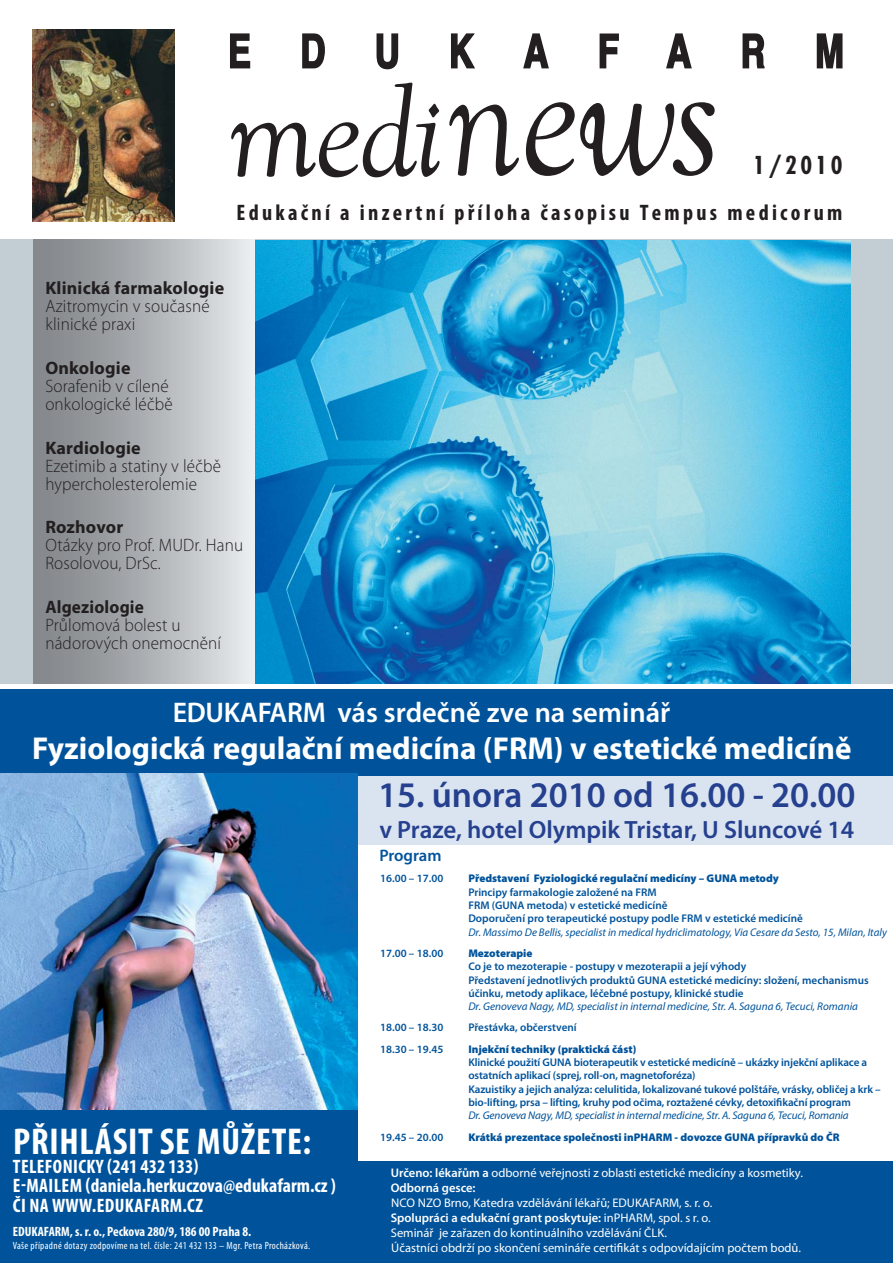
<style>
.page{position:relative;width:893px;height:1263px;background:#fff}
.page>*{position:absolute;margin:0;border:0;box-sizing:border-box;transform-origin:0 0}
.t1{font:700 condensed 37.5px "Myriad Pro";letter-spacing:.02em;color:#fff}
.t2{font:600 36.15px "Myriad Pro";color:#25408e}
.t3{font:700 31.8px "Myriad Pro";color:#fff}
.t4{font:600 28.5px "Myriad Pro";color:#fff}
.t5{font:600 25.05px "Myriad Pro";color:#25408e}
.t6{font:700 condensed 22.5px "Myriad Pro";letter-spacing:.145em;color:#231f20}
.t7{font:700 condensed 19.5px/19.2px "Myriad Pro";color:#fff}
.t8{font:300 18px/18px "Myriad Pro";letter-spacing:.01em;color:#231f20;scale:.95 1}
.t9{font:700 18px "Myriad Pro";letter-spacing:.01em;color:#231f20}
.t10{font:700 18px "Myriad Pro";letter-spacing:.01em;color:#231f20;scale:.96 1}
.t11{font:600 16.65px "Myriad Pro";letter-spacing:-.005em;color:#00539b}
.t12{font:700 condensed 13.5px "Myriad Pro";color:#fff}
.t13{font:12.45px/15px "Myriad Pro";color:#fff}
.t14{font:600 11.1px/13.4px "Myriad Pro";letter-spacing:-.005em;color:#00539b}
.t15{font:italic 11.1px "Myriad Pro";color:#00539b}
.t16{font:900 11.1px "Myriad Pro";color:#00539b}
.t17{font:condensed 10.5px "Myriad Pro";letter-spacing:.03em;color:#fff}
.s1{font-weight:600}
</style>
<div class="page">
<div style="left:0;top:239px;width:893px;height:451px;background:#c3ced4"></div>
<img style="left:255px;top:240px;width:596px;height:444px">
<div style="left:34px;top:240px;width:220px;height:450px;background:linear-gradient(to right,#7a7d81,#e4e8ea)"></div>
<svg style="left:449px;top:105px;width:70px;height:71px"></svg>
<svg style="left:526px;top:102px;width:189px;height:74px"></svg>
<img style="left:33px;top:30px;width:142px;height:191px">
<svg style="left:230px;top:33px;width:21px;height:36px"></svg>
<svg style="left:302px;top:33px;width:23px;height:36px"></svg>
<svg style="left:376px;top:33px;width:23px;height:37px"></svg>
<svg style="left:451px;top:33px;width:24px;height:36px"></svg>
<svg style="left:523px;top:33px;width:26px;height:36px"></svg>
<svg style="left:599px;top:33px;width:20px;height:36px"></svg>
<svg style="left:666px;top:33px;width:26px;height:36px"></svg>
<svg style="left:742px;top:33px;width:23px;height:36px"></svg>
<svg style="left:816px;top:33px;width:27px;height:36px"></svg>
<svg style="left:231px;top:83px;width:209px;height:94px"></svg>
<div style="left:354px;top:775px;width:539px;height:70px;background:#dae4f1"></div>
<div style="left:354px;top:1161px;width:539px;height:102px;background:#00539b"></div>
<div style="left:0;top:689px;width:893px;height:87px;background:#00539b"></div>
<img style="left:0;top:774px;width:357px;height:336px">
<div style="left:0;top:1110px;width:357px;height:153px;background:#00539b"></div>
<div style="left:0;top:684px;width:893px;height:5px;background:#fff"></div>
<h3 class="t6" style="left:237px;top:204px;width:607px">Edukační a inzertní příloha časopisu Tempus medicorum</h3>
<h3 class="t9" style="left:45px;top:281px;width:180px">Klinická farmakologie</h3>
<h3 class="t8" style="left:45px;top:299px;width:174px">Azitromycin v současné klinické praxi</h3>
<h3 class="t9" style="left:45px;top:361px;width:87px">Onkologie</h3>
<h3 class="t8" style="left:45px;top:379px;width:136px">Sorafenib v cílené onkologické léčbě</h3>
<h3 class="t9" style="left:45px;top:441px;width:97px">Kardiologie</h3>
<h3 class="t8" style="left:45px;top:458px;width:186px">Ezetimib a statiny v léčbě hypercholesterolemie</h3>
<h3 class="t9" style="left:45px;top:521px;width:79px">Rozhovor</h3>
<h3 class="t8" style="left:45px;top:538px;width:210px">Otázky pro Prof. MUDr. Hanu<br>Rosolovou, DrSc.</h3>
<h3 class="t10" style="left:45px;top:600px;width:104px">Algeziologie</h3>
<h3 class="t8" style="left:45px;top:618px;width:187px">Průlomová bolest u nádorových onemocnění</h3>
<h3 class="t4" style="left:173px;top:702px;width:499px">EDUKAFARM vás srdečně zve na seminář</h3>
<h3 class="t3" style="left:32px;top:736px;width:821px">Fyziologická regulační medicína (FRM) v estetické medicíně</h3>
<h1 class="t1" style="left:13px;top:1127px;width:299px">PŘIHLÁSIT SE MŮŽETE:</h1>
<h3 class="t7" style="left:13px;top:1159px;width:324px">TELEFONICKY (241 432 133)<br>E-MAILEM (daniela.herkuczova@edukafarm.cz )<br>ČI NA WWW.EDUKAFARM.CZ</h3>
<p class="t12" style="left:13px;top:1226px;width:240px">EDUKAFARM, s. r. o., Peckova 280/9, 186 00 Praha 8.</p>
<p class="t17" style="left:13px;top:1241px;width:299px">Vaše případné dotazy zodpovíme na tel. čísle: 241 432 133 – Mgr. Petra Procházková.</p>
<h2 class="t2" style="left:378px;top:782px;width:479px">15. února 2010 od 16.00 - 20.00</h2>
<h3 class="t5" style="left:379px;top:820px;width:476px">v Praze, hotel Olympik Tristar, U Sluncové 14</h3>
<h3 class="t11" style="left:379px;top:849px;width:64px">Program</h3>
<p class="t14" style="left:380px;top:873px;width:65px">16.00 – 17.00</p>
<p class="t16" style="left:468px;top:874px;width:312px">Představení Fyziologické regulační medicíny – GUNA metody</p>
<p class="t14" style="left:468px;top:886px;width:336px">Principy farmakologie založené na FRM<br>FRM (GUNA metoda) v estetické medicíně<br>Doporučení pro terapeutické postupy podle FRM v estetické medicíně</p>
<p class="t15" style="left:468px;top:928px;width:420px">Dr. Massimo De Bellis, specialist in medical hydriclimatology, Via Cesare da Sesto, 15, Milan, Italy</p>
<p class="t14" style="left:380px;top:947px;width:65px">17.00 – 18.00</p>
<p class="t16" style="left:468px;top:949px;width:66px">Mezoterapie</p>
<p class="t14" style="left:468px;top:961px;width:402px">Co je to mezoterapie - postupy v mezoterapii a její výhody<br>Představení jednotlivých produktů GUNA estetické medicíny: složení, mechanismus účinku, metody aplikace, léčebné postupy, klinické studie</p>
<p class="t15" style="left:468px;top:1002px;width:391px">Dr. Genoveva Nagy, MD, specialist in internal medicine, Str. A. Saguna 6, Tecuci, Romania</p>
<p class="t14" style="left:380px;top:1022px;width:65px">18.00 – 18.30</p>
<p class="t14" style="left:468px;top:1022px;width:110px">Přestávka, občerstvení</p>
<p class="t14" style="left:380px;top:1043px;width:65px">18.30 – 19.45</p>
<p class="t16" style="left:468px;top:1045px;width:169px">Injekční techniky (praktická část)</p>
<p class="t14" style="left:468px;top:1057px;width:414px">Klinické použití GUNA bioterapeutik v estetické medicíně – ukázky injekční aplikace a ostatních aplikací (sprej, roll-on, magnetoforéza)<br>Kazuistiky a jejich analýza: celulitida, lokalizované tukové polštáře, vrásky, obličej a krk – bio-lifting, prsa – lifting, kruhy pod očima, roztažené cévky, detoxifikační program</p>
<p class="t15" style="left:468px;top:1111px;width:382px">Dr. Genoveva Nagy, MD, specialist in internal medicine, Str. A. Saguna 6, Tecuci, Romania</p>
<p class="t14" style="left:380px;top:1131px;width:65px">19.45 – 20.00</p>
<p class="t16" style="left:468px;top:1133px;width:373px">Krátká prezentace společnosti inPHARM - dovozce GUNA přípravků do ČR</p>
<p class="t13" style="left:391px;top:1166px;width:414px"><span class="s1">Určeno: lékařům a</span> odborné veřejnosti z oblasti estetické medicíny a kosmetiky.<br><span class="s1">Odborná gesce:</span></p>
<p class="t13" style="left:391px;top:1197px;width:412px">NCO NZO Brno, Katedra vzdělávání lékařů; EDUKAFARM, s. r. o.<br><span class="s1">Spolupráci a edukační grant poskytuje:</span> inPHARM, spol. s r. o.<br>Seminář je zařazen do kontinuálního vzdělávání ČLK.<br>Účastníci obdrží po skončení semináře certifikát s odpovídajícím počtem bodů.</p>
</div>
